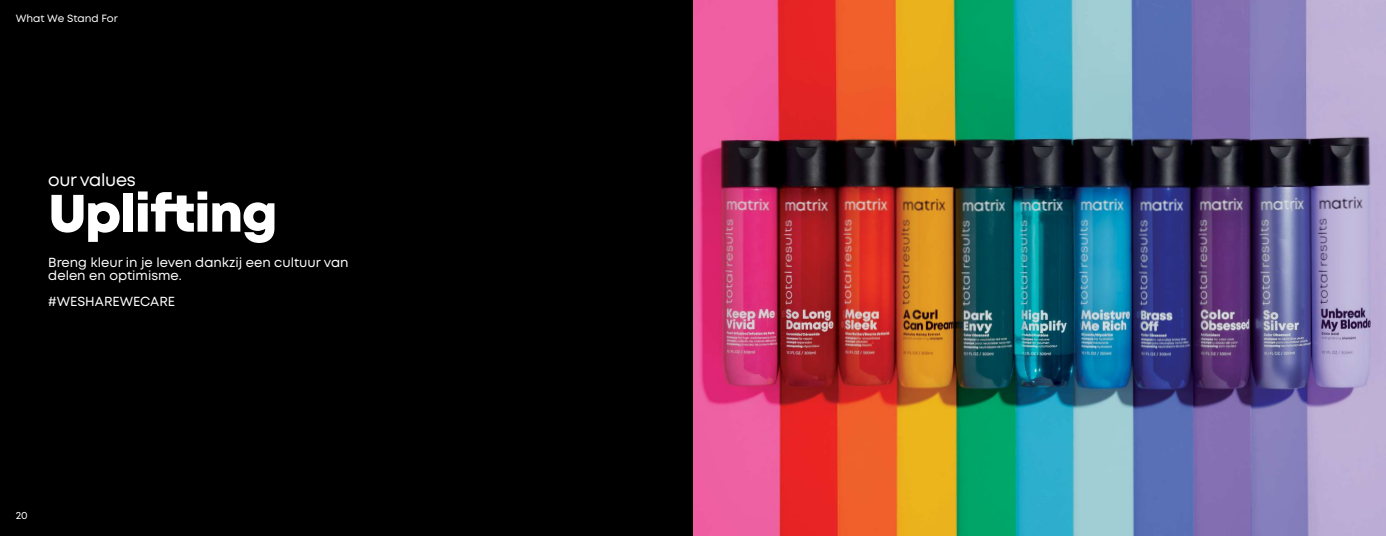
<style>
.page{position:relative;width:1386px;height:536px;background:#000}
.page>*{position:absolute;margin:0;border:0;box-sizing:border-box;transform-origin:0 0}
.t1{font:800 52.5px "Mont";letter-spacing:-.02em;color:#fff}
.t2{font:17.5px "Mont";letter-spacing:-.02em;color:#fff}
.t3{font:13.12px/13.1px "Mont";color:#fff}
.t4{font:10.5px "Mont";color:#fff}
</style>
<div class="page">
<img style="left:694px;top:0;width:692px;height:536px">
<p class="t4" style="left:16px;top:12px;width:104px">What We Stand For</p>
<h2 class="t2" style="left:48px;top:169px;width:89px">our values</h2>
<h1 class="t1" style="left:48px;top:179px;width:231px">Uplifting</h1>
<p class="t3" style="left:48px;top:256px;width:302px">Breng kleur in je leven dankzij een cultuur van delen en optimisme.</p>
<p class="t3" style="left:48px;top:295px;width:128px">#WESHAREWECARE</p>
<p class="t4" style="left:16px;top:508px;width:14px">20</p>
</div>
